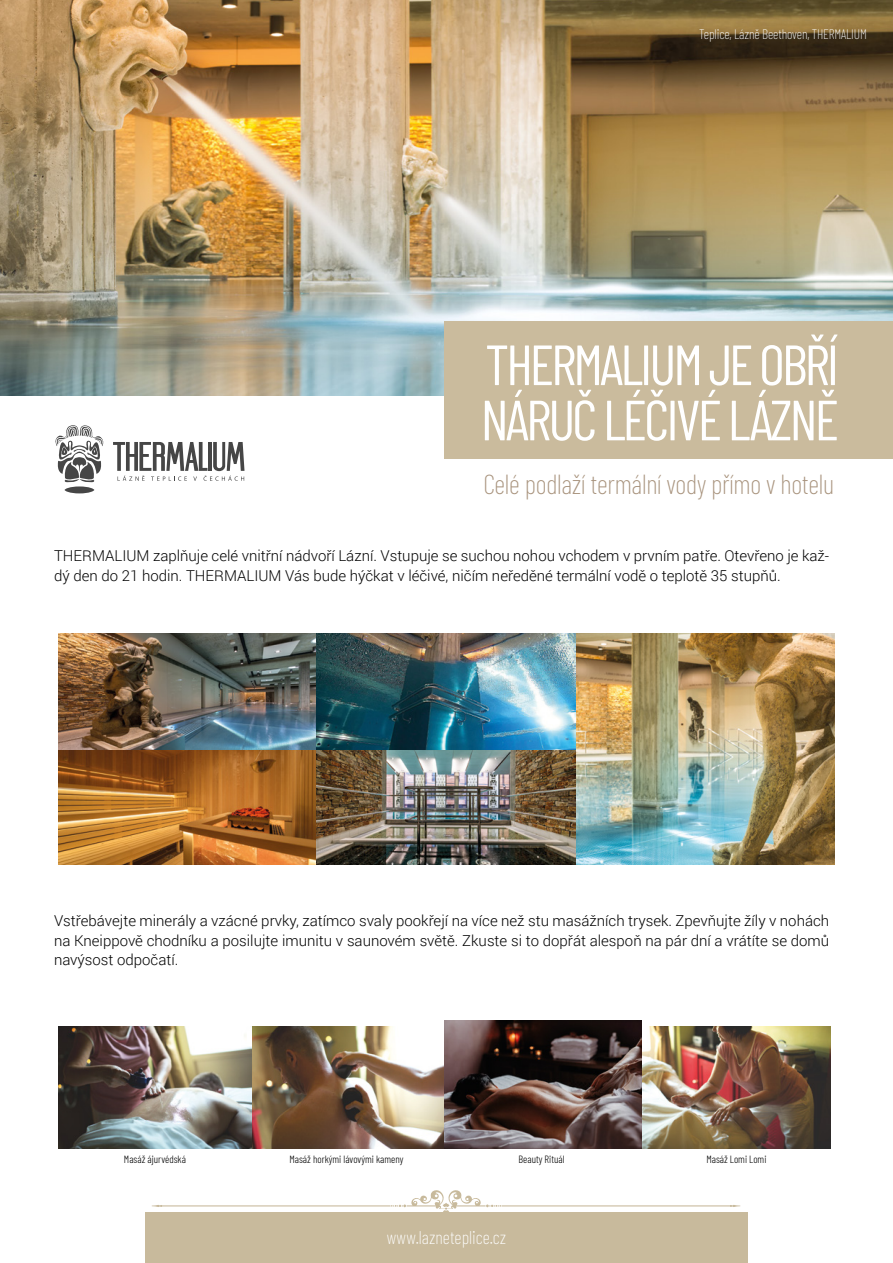
<style>
.page{position:relative;width:893px;height:1263px;background:#fff}
.page>*{position:absolute;margin:0;border:0;box-sizing:border-box;transform-origin:0 0}
.t1{font:56.55px/55.2px "Barlow Condensed";letter-spacing:-.05em;color:#fff}
.t2{font:200 27px "Barlow Condensed";letter-spacing:-.01em;color:#a8937d}
.t3{font:200 18px "Barlow Condensed";color:#fff}
.t4{font:300 15px/19.5px "Roboto";color:#000}
.t5{font:200 13.5px "Barlow Condensed";letter-spacing:-.01em;color:#fff}
.t6{font:300 10.5px "Barlow Condensed";color:#000}
</style>
<div class="page">
<div style="left:145px;top:1213px;width:602px;height:37px;background:#c8ba9c"></div>
<svg style="left:152px;top:1190px;width:589px;height:23px"></svg>
<div style="left:145px;top:1242px;width:602px;height:21px;background:#c8ba9c"></div>
<img style="left:0;top:0;width:893px;height:396px">
<div style="left:444px;top:321px;width:449px;height:138px;background:#cabb9d"></div>
<img style="left:58px;top:634px;width:777px;height:231px">
<img style="left:642px;top:1027px;width:188px;height:121px">
<img style="left:58px;top:1027px;width:386px;height:121px">
<svg style="left:113px;top:442px;width:131px;height:39px"></svg>
<div style="left:65px;top:486px;width:29px;height:7px;background:#464646;border-radius:50%"></div>
<svg style="left:55px;top:425px;width:49px;height:58px"></svg>
<img style="left:444px;top:1021px;width:198px;height:127px">
<p class="t5" style="left:699px;top:25px;width:169px">Teplice, Lázně Beethoven, THERMALIUM</p>
<h1 class="t1" style="left:481px;top:333px;width:360px">THERMALIUM JE OBŘÍ<br>NÁRUČ LÉČIVÉ LÁZNĚ</h1>
<h2 class="t2" style="left:483px;top:465px;width:352px">Celé podlaží termální vody přímo v hotelu</h2>
<p class="t4" style="left:54px;top:545px;width:777px">THERMALIUM zaplňuje celé vnitřní nádvoří Lázní. Vstupuje se suchou nohou vchodem v prvním patře. Otevřeno je kaž&shy;dý den do 21 hodin. THERMALIUM Vás bude hýčkat v léčivé, ničím neředěné termální vodě o teplotě 35 stupňů.</p>
<p class="t4" style="left:54px;top:910px;width:777px;text-align:justify">Vstřebávejte minerály a vzácné prvky, zatímco svaly pookřejí na více než stu masážních trysek. Zpevňujte žíly v nohách na Kneippově chodníku a posilujte imunitu v saunovém světě. Zkuste si to dopřát alespoň na pár dní a vrátíte se domů navýsost odpočatí.</p>
<p class="t6" style="left:124px;top:1152px;width:63px">Masáž ájurvédská</p>
<p class="t6" style="left:289px;top:1152px;width:116px">Masáž horkými lávovými kameny</p>
<p class="t6" style="left:519px;top:1152px;width:47px">Beauty Rituál</p>
<p class="t6" style="left:706px;top:1152px;width:62px">Masáž Lomi Lomi</p>
<p class="t3" style="left:387px;top:1224px;width:121px">www.lazneteplice.cz</p>
</div>
